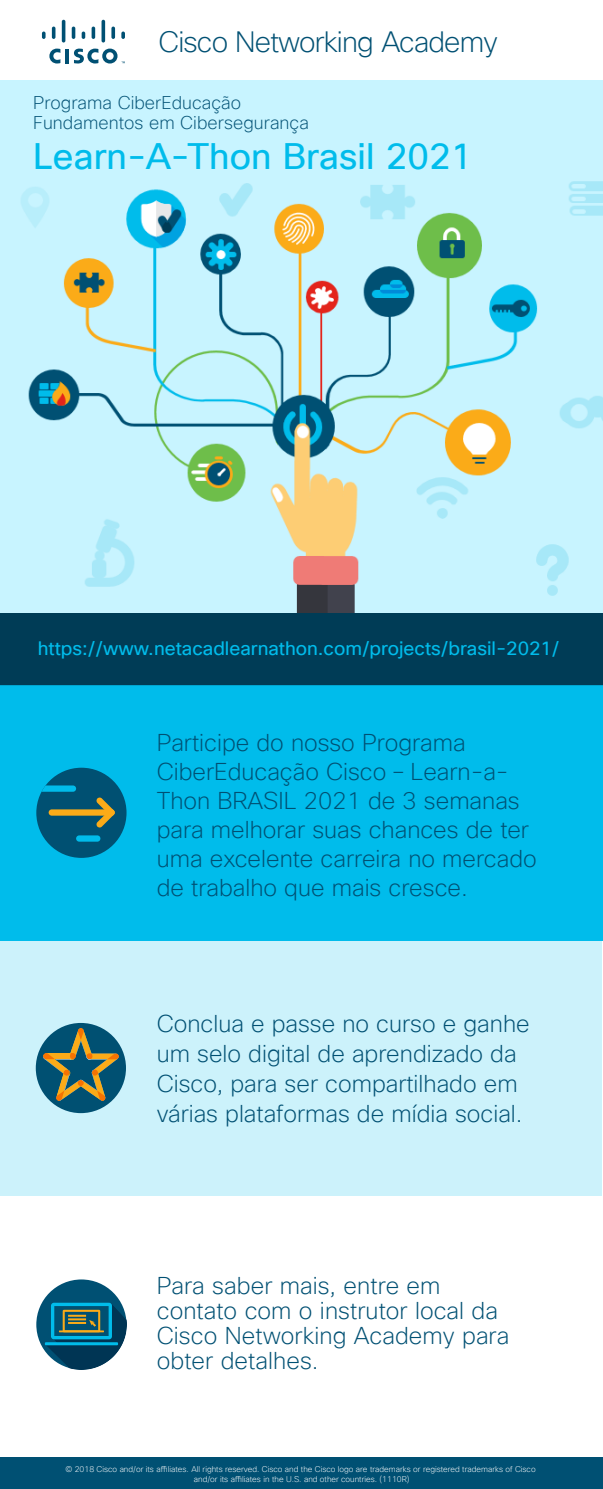
<style>
.page{position:relative;width:603px;height:1489px;background:#fff}
.page>*{position:absolute;margin:0;border:0;box-sizing:border-box;transform-origin:0 0}
.t1{font:36px "Cisco Sans TT";color:#00bceb}
.t2{font:200 28.7px "Cisco Sans TT";letter-spacing:-.03em;color:#005073}
.t3{font:200 23.75px/29px "Cisco Sans TT";color:#005073}
.t4{font:19px "Cisco Sans TT";color:#00bceb}
.t5{font:200 18px/19.8px "Cisco Sans TT";color:#055477}
.t6{font:200 8.1px/9.7px "Cisco Sans TT";color:#fff;text-align:center}
</style>
<div class="page">
<div style="left:0;top:1456px;width:602px;height:32px;background:#005073"></div>
<div style="left:36px;top:1279px;width:90px;height:90px;background:#005073;border-radius:50%"></div>
<img style="left:45px;top:1303px;width:81px;height:66px">
<hr style="left:45px;top:1342px;width:73px;height:3px;background:#00bceb">
<svg style="left:51px;top:1302px;width:61px;height:37px"></svg>
<div style="left:0;top:940px;width:602px;height:255px;background:#ccf2fb"></div>
<div style="left:36px;top:1022px;width:90px;height:91px;background:#005072;border-radius:50%"></div>
<svg style="left:43px;top:1030px;width:76px;height:70px"></svg>
<img style="left:43px;top:1053px;width:13px;height:22px">
<img style="left:56px;top:1028px;width:62px;height:72px">
<div style="left:0;top:685px;width:602px;height:255px;background:#00bceb"></div>
<div style="left:36px;top:767px;width:90px;height:90px;background:#005072;border-radius:50%"></div>
<div style="left:49px;top:809px;width:66px;height:6px;background:#fbab18;border-radius:3px"></div>
<svg style="left:96px;top:797px;width:19px;height:30px"></svg>
<div style="left:76px;top:835px;width:24px;height:6px;background:#00bceb;border-radius:3px"></div>
<svg style="left:42px;top:785px;width:34px;height:6px"></svg>
<div style="left:0;top:606px;width:603px;height:79px;background:#003c56"></div>
<img style="left:0;top:157px;width:602px;height:455px">
<div style="left:0;top:76px;width:603px;height:81px;background:#c8f4ff"></div>
<div style="left:0;top:0;width:602px;height:79px;background:#fff"></div>
<hr style="left:65px;top:49px;width:4px;height:14px;background:#005073">
<svg style="left:49px;top:49px;width:11px;height:14px"></svg>
<svg style="left:42px;top:32px;width:4px;height:7px"></svg>
<svg style="left:52px;top:27px;width:3px;height:12px"></svg>
<hr style="left:62px;top:20px;width:3px;height:23px;background:#005073;border-radius:2px">
<svg style="left:72px;top:27px;width:3px;height:12px"></svg>
<svg style="left:82px;top:32px;width:3px;height:7px"></svg>
<svg style="left:92px;top:27px;width:3px;height:12px"></svg>
<svg style="left:101px;top:20px;width:4px;height:23px"></svg>
<svg style="left:111px;top:27px;width:4px;height:12px"></svg>
<svg style="left:121px;top:32px;width:4px;height:7px"></svg>
<svg style="left:74px;top:49px;width:51px;height:14px"></svg>
<p class="t2" style="left:158px;top:29px;width:340px">Cisco Networking Academy</p>
<p class="t5" style="left:33px;top:94px;width:277px">Programa CiberEducação<br>Fundamentos em Cibersegurança</p>
<h1 class="t1" style="left:33px;top:141px;width:441px">Learn-A-Thon Brasil 2021</h1>
<p class="t4" style="left:38px;top:639px;width:523px">https://www.netacadlearnathon.com/projects/brasil-2021/</p>
<p class="t3" style="left:157px;top:730px;width:381px">Participe do nosso Programa<br>CiberEducação Cisco – Learn-a-<br>Thon BRASIL 2021 de 3 semanas para melhorar suas chances de ter uma excelente carreira no mercado de trabalho que mais cresce.</p>
<p class="t3" style="left:157px;top:1009px;width:374px;line-height:30px">Conclua e passe no curso e ganhe um selo digital de aprendizado da Cisco, para ser compartilhado em várias plataformas de mídia social.</p>
<p class="t3" style="left:157px;top:1274px;width:354px;line-height:25px">Para saber mais, entre em contato com o instrutor local da<br>Cisco Networking Academy para obter detalhes.</p>
<p class="t6" style="left:65px;top:1464px;width:471px">© 2018 Cisco and/or its affiliates. All rights reserved. Cisco and the Cisco logo are trademarks or registered trademarks of Cisco and/or its affiliates in the U.S. and other countries. (1110R)</p>
</div>
